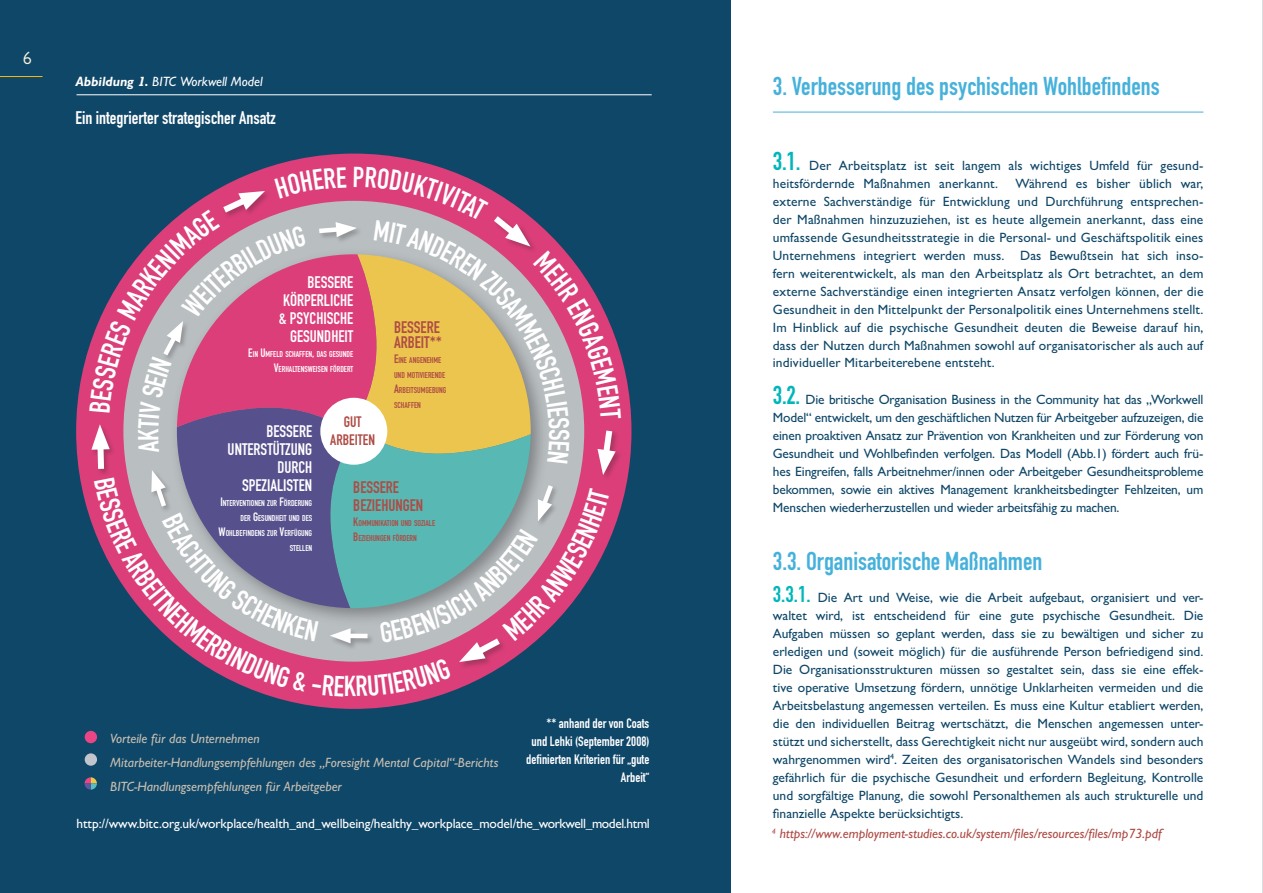
<style>
.page{position:relative;width:1263px;height:893px;background:#fff}
.page>*{position:absolute;margin:0;border:0;box-sizing:border-box;transform-origin:0 0}
.t1{font:28.5px "DIN Engschrift Std";color:#fff}
.t2{font:25.5px "DIN Engschrift Std";color:#46b1db}
.t3{font:18px "DIN Engschrift Std";color:#fff}
.t4{font:18px "Gill Sans MT Pro";color:#f9f1da}
.t5{font:16.5px "DIN Engschrift Std";color:#fff}
.t6{font:16.5px/15px "DIN Engschrift Std";color:#ae4b44}
.t7{font:15px/18px "DIN Engschrift Std";color:#ae4b44;text-align:center}
.t8{font:500 13.5px/18px "Gill Sans MT Pro";letter-spacing:.01em;color:#0f4768;text-align:justify}
.t9{font:italic 500 13.5px/24px "Gill Sans MT Pro";color:#c7beb1}
.t10{font:500 13.5px "Gill Sans MT Pro";letter-spacing:-.01em;color:#fff}
.t11{font:13.5px/18px "DIN Engschrift Std";color:#fff;text-align:right}
.t12{font:italic 500 13.5px "Gill Sans MT Pro";color:#ae4b44}
.t13{font:italic 500 13.5px "Gill Sans MT Pro";color:#fff}
.t14{font:8.4px/15px "DIN Engschrift Std";color:#fff}
.t15{font:8.4px/15px "DIN Engschrift Std";color:#ae4b44}
.s1{font-weight:700}
.s2{font-family:"Rockwell Std";font-weight:700}
.s3{font-size:12px}
.s4{font-family:"DIN Engschrift Std";font-weight:400;font-size:25.5px;color:#00b6ba}
.s5{font-family:"DIN Engschrift Std";font-weight:400;font-size:22.5px;color:#00b6ba}
</style>
<div class="page">
<div style="left:0;top:0;width:730px;height:893px;background:#0f4768"></div>
<hr style="left:1262px;top:0;width:1px;height:893px;background:#d1d3d4">
<hr style="left:773px;top:112px;width:430px;height:1px;background:#46b1db">
<hr style="left:77px;top:94px;width:575px;height:1px;background:#fff">
<div style="left:85px;top:731px;width:12px;height:12px;background:#ec4586;border-radius:50%"></div>
<div style="left:85px;top:753px;width:12px;height:13px;background:#c2c5cb;border-radius:50%"></div>
<svg style="left:85px;top:777px;width:12px;height:13px"></svg>
<div style="left:597px;top:430px;width:25px;height:52px;background:#db3e79"></div>
<hr style="left:0;top:76px;width:43px;height:1px;background:#fdb913">
<svg style="left:89px;top:167px;width:532px;height:529px"></svg>
<h3 class="t4" style="left:23px;top:48px;width:10px">6</h3>
<p class="t13" style="left:75px;top:73px;width:189px"><span class="s1">Abbildung</span> <span class="s2">1</span><span class="s1">.</span> BITC Workwell Model</p>
<h3 class="t3" style="left:75px;top:107px;width:202px">Ein integrierter strategischer Ansatz</h3>
<p class="t5" style="left:307px;top:272px;width:47px">BESSERE</p>
<p class="t5" style="left:283px;top:290px;width:72px">KÖRPERLICHE</p>
<p class="t5" style="left:279px;top:308px;width:76px">&amp; PSYCHISCHE</p>
<p class="t5" style="left:290px;top:326px;width:28px">GESUNDH</p>
<p class="t5" style="left:338px;top:326px;width:16px">EIT</p>
<p class="t14" style="left:274px;top:346px;width:80px;text-indent:-25px"><span class="s3">E</span>IN <span class="s3">U</span>MFELD SCHAFFEN<span class="s3">,</span> DAS GESUNDE<br><span class="s3">V</span>ERHALTENSWEISEN FÖRDERT</p>
<p class="t6" style="left:394px;top:320px;width:49px">BESSERE<br>ARBEIT**</p>
<p class="t15" style="left:394px;top:352px;width:52px"><span class="s3">E</span>INE ANGENEHME<br>UND MOTIVIERENDE<br><span class="s3">A</span>RBEITS</p>
<p class="t15" style="left:394px;top:382px;width:54px;text-indent:23px">UMGEBUNG<br>SCHAFFEN</p>
<p class="t7" style="left:330px;top:413px;width:45px">GU T<br>ARBEITEN</p>
<p class="t5" style="left:266px;top:422px;width:47px">BESSERE</p>
<p class="t5" style="left:228px;top:440px;width:71px">UNTERSTÜTZUNG</p>
<p class="t5" style="left:277px;top:458px;width:29px">DURCH</p>
<p class="t5" style="left:242px;top:476px;width:70px">SPEZIALISTEN</p>
<p class="t14" style="left:220px;top:496px;width:93px"><span class="s3">I</span>NTERVENTIONEN ZUR <span class="s3">F</span>ÖRDERUNG</p>
<p class="t14" style="left:241px;top:511px;width:70px">DER <span class="s3">G</span>ESUNDHEIT UND DES</p>
<p class="t14" style="left:219px;top:526px;width:95px"><span class="s3">W</span>OHLBEFINDENS ZUR <span class="s3">V</span>ERFÜGUNG</p>
<p class="t14" style="left:290px;top:541px;width:5px">STELLE</p>
<p class="t14" style="left:308px;top:541px;width:5px">N</p>
<h1 class="t1" style="left:132px;top:441px;width:14px;rotate:-90deg">K</h1>
<h1 class="t1" style="left:576px;top:429px;width:13px;rotate:90deg">S</h1>
<p class="t6" style="left:353px;top:478px;width:47px;line-height:18px">BESSERE<br>BEZIEHUNG</p>
<p class="t6" style="left:410px;top:498px;width:13px">EN</p>
<p class="t15" style="left:353px;top:516px;width:72px"><span class="s3">K</span>OMMUNIKATION UND SOZIALE<br><span class="s3">B</span>EZIEHUNGEN FÖRDERN</p>
<h1 class="t1" style="left:344px;top:670px;width:14px">K</h1>
<p class="t11" style="left:526px;top:714px;width:125px">** anhand der von Coats<br>und Lehki (September 2008) definierten Kriterien für „gute<br>Arbeit“</p>
<p class="t9" style="left:110px;top:726px;width:390px">Vorteile für das Unternehmen<br>Mitarbeiter-Handlungsempfehlungen des „Foresight Mental Capital“-Berichts<br>BITC-Handlungsempfehlungen für Arbeitgeber</p>
<p class="t10" style="left:77px;top:815px;width:575px">http://www.bitc.org.uk/workplace/health_and_wellbeing/healthy_workplace_model/the_workwell_model.html</p>
<h2 class="t2" style="left:773px;top:71px;width:388px">3. Verbesserung des psychischen Wohlbefindens</h2>
<p class="t8" style="left:773px;top:156px;width:432px"><span class="s4">3.1.</span> Der Arbeitsplatz ist seit langem als wichtiges Umfeld für gesund&shy;heitsfördernde Maßnahmen anerkannt.</p>
<p class="t8" style="left:773px;top:174px;width:432px;text-indent:242px">Während es bisher üblich war, externe Sachverständige für Entwicklung und Durchführung entsprechen&shy;der Maßnahmen hinzuzuziehen, ist es heute allgemein anerkannt, dass eine umfassende Gesundheitsstrategie in die Personal- und Geschäftspolitik eines Unternehmens integriert werden muss. Das Bewußtsein hat sich inso&shy;fern weiterentwickelt, als man den Arbeitsplatz als Ort betrachtet, an dem externe Sachverständige einen integrierten Ansatz verfolgen können, der die Gesundheit in den Mittelpunkt der Personalpolitik eines Unternehmens stellt.<br>Im Hinblick auf die psychische Gesundheit deuten die Beweise darauf hin, dass der Nutzen durch Maßnahmen sowohl auf organisatorischer als auch auf individueller Mitarbeiterebene entsteht.</p>
<p class="t8" style="left:773px;top:390px;width:432px"><span class="s4">3.2.</span> Die britische Organisation Business in the Community hat das „Workwell Model“ entwickelt, um den geschäftlichen Nutzen für Arbeitgeber aufzuzeigen, die einen proaktiven Ansatz zur Prävention von Krankheiten und zur Förderung von Gesundheit und Wohlbefinden verfolgen. Das Modell (Abb.1) fördert auch frü&shy;hes Eingreifen, falls Arbeitnehmer/innen oder Arbeitgeber Gesundheitsprobleme bekommen, sowie ein aktives Management krankheitsbedingter Fehlzeiten, um Menschen wiederherzustellen und wieder arbeitsfähig zu machen.</p>
<h2 class="t2" style="left:773px;top:546px;width:271px">3.3. Organisatorische Maßnahmen</h2>
<p class="t8" style="left:773px;top:588px;width:432px"><span class="s5">3.3.1.</span> Die Art und Weise, wie die Arbeit aufgebaut, organisiert und ver&shy;waltet wird, ist entscheidend für eine gute psychische Gesundheit. Die Aufgaben müssen so geplant werden, dass sie zu bewältigen und sicher zu erledigen und (soweit möglich) für die ausführende Person befriedigend sind.<br>Die Organisationsstrukturen müssen so gestaltet sein, dass sie eine effek&shy;tive operative Umsetzung fördern, unnötige Unklarheiten vermeiden und die Arbeitsbelastung angemessen verteilen. Es muss eine Kultur etabliert werden, die den individuellen Beitrag wertschätzt, die Menschen angemessen unter&shy;stützt und sicherstellt, dass Gerechtigkeit nicht nur ausgeübt wird, sondern auch wahrgenommen wird<sup>4</sup>. Zeiten des organisatorischen Wandels sind besonders gefährlich für die psychische Gesundheit und erfordern Begleitung, Kontrolle und sorgfältige Planung, die sowohl Personalthemen als auch strukturelle und finanzielle Aspekte berücksichtigts.</p>
<p class="t12" style="left:772px;top:826px;width:392px"><sup>4</sup> https://www.employment-studies.co.uk/system/files/resources/files/mp73.pdf</p>
</div>
